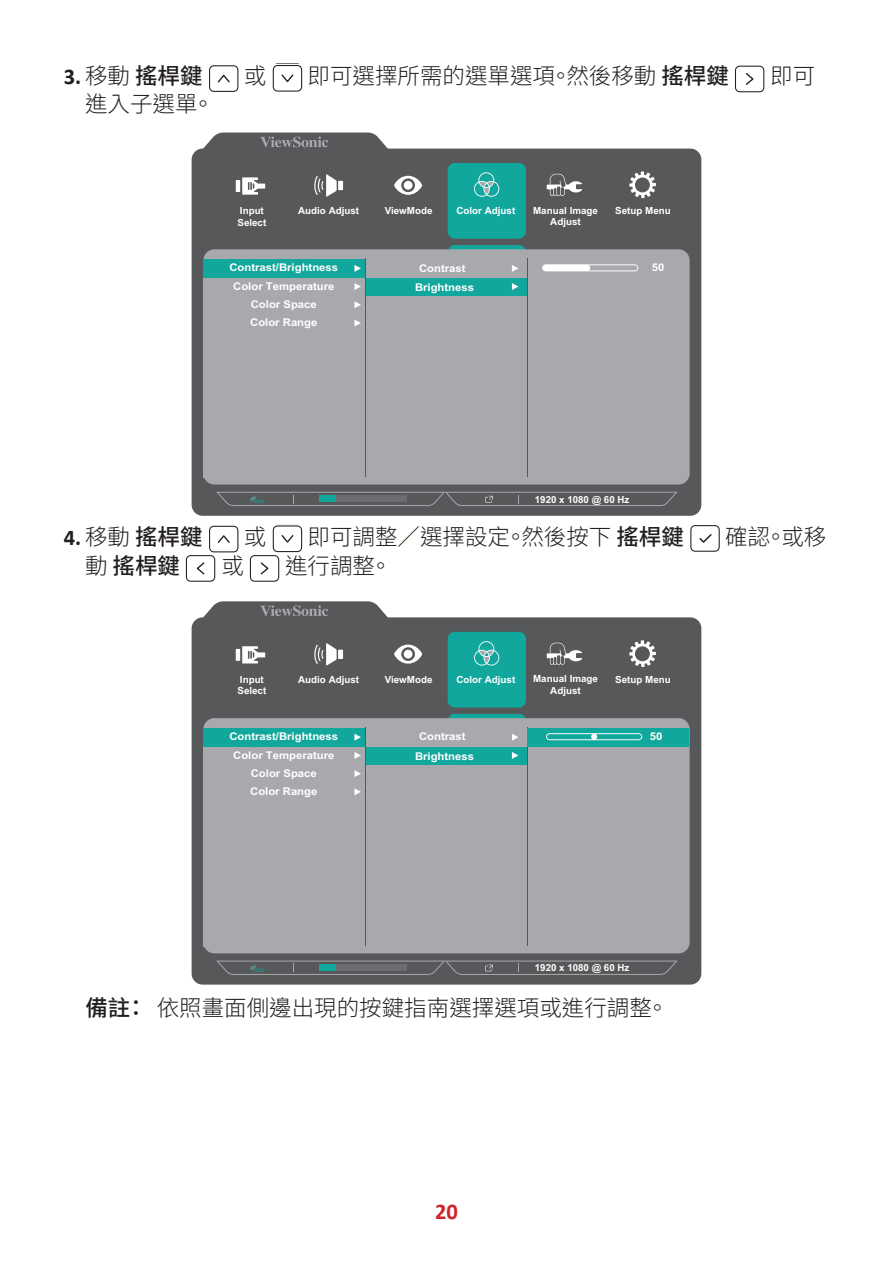
<style>
.page{position:relative;width:893px;height:1263px;background:#fff}
.page>*{position:absolute;margin:0;border:0;box-sizing:border-box;transform-origin:0 0}
.t1{font:300 22.5px "Noto Sans TC";color:#231f20}
.t2{font:500 22.5px "Noto Sans TC";color:#231f20}
.t3{font:700 22.5px "Calibri";color:#d1232a}
.t4{font:700 10.65px/18.3px "Arial";color:#fff;text-align:center;scale:1.06 1}
.t5{font:700 9.75px/11.7px "Arial";color:#fff}
.s1{font-family:"Calibri";font-weight:700}
.s2{font-weight:300}
.s3{font-weight:500}
.s4{color:#251a05}
</style>
<div class="page">
<div style="left:209px;top:65px;width:29px;height:27px;border:1px solid #231f20;border-radius:4px"></div>
<svg style="left:217px;top:74px;width:13px;height:9px"></svg>
<div style="left:273px;top:65px;width:29px;height:27px;border:1px solid #231f20;border-radius:4px"></div>
<svg style="left:281px;top:74px;width:13px;height:9px"></svg>
<div style="left:735px;top:66px;width:29px;height:26px;border:1px solid #231f20;border-radius:4px"></div>
<svg style="left:745px;top:73px;width:9px;height:12px"></svg>
<div style="left:192px;top:149px;width:509px;height:367px;background:#57585a;border-radius:11px"></div>
<svg style="left:448px;top:245px;width:77px;height:4px"></svg>
<div style="left:203px;top:249px;width:487px;height:236px;background:#a8a9ad;border-radius:11px"></div>
<div style="left:448px;top:163px;width:78px;height:76px;background:#12a79d;border-radius:7px"></div>
<svg style="left:354px;top:319px;width:7px;height:7px"></svg>
<svg style="left:354px;top:301px;width:7px;height:7px"></svg>
<div style="left:366px;top:277px;width:161px;height:19px;background:#12a79d"></div>
<svg style="left:354px;top:283px;width:7px;height:7px"></svg>
<div style="left:203px;top:259px;width:162px;height:18px;background:#12a79d"></div>
<svg style="left:354px;top:265px;width:7px;height:7px"></svg>
<svg style="left:512px;top:265px;width:6px;height:7px"></svg>
<svg style="left:512px;top:283px;width:6px;height:7px"></svg>
<div style="left:203px;top:460px;width:162px;height:18px;background:#a8a9ad"></div>
<hr style="left:527px;top:258px;width:1px;height:218px;background:#57585a">
<hr style="left:365px;top:258px;width:1px;height:218px;background:#57585a">
<svg style="left:216px;top:492px;width:461px;height:14px"></svg>
<svg style="left:198px;top:133px;width:195px;height:17px"></svg>
<svg style="left:542px;top:264px;width:96px;height:7px"></svg>
<div style="left:543px;top:265px;width:47px;height:6px;background:#fff;border-radius:3px"></div>
<svg style="left:629px;top:171px;width:27px;height:27px"></svg>
<svg style="left:474px;top:172px;width:25px;height:25px"></svg>
<svg style="left:394px;top:176px;width:28px;height:19px"></svg>
<div style="left:404px;top:181px;width:8px;height:9px;background:#fff;border-radius:50%"></div>
<svg style="left:547px;top:174px;width:35px;height:22px"></svg>
<hr style="left:236px;top:180px;width:4px;height:12px;background:#fff">
<svg style="left:242px;top:177px;width:23px;height:18px"></svg>
<div style="left:338px;top:181px;width:5px;height:9px;background:#fff"></div>
<svg style="left:314px;top:174px;width:23px;height:23px"></svg>
<div style="left:209px;top:526px;width:29px;height:26px;border:1px solid #231f20;border-radius:4px"></div>
<svg style="left:217px;top:535px;width:13px;height:8px"></svg>
<div style="left:273px;top:525px;width:29px;height:27px;border:1px solid #231f20;border-radius:4px"></div>
<svg style="left:281px;top:535px;width:13px;height:8px"></svg>
<svg style="left:277px;top:524px;width:21px;height:1px"></svg>
<div style="left:690px;top:525px;width:30px;height:27px;border:1px solid #231f20;border-radius:4px"></div>
<svg style="left:699px;top:534px;width:13px;height:9px"></svg>
<div style="left:186px;top:555px;width:29px;height:27px;border:1px solid #231f20;border-radius:4px"></div>
<svg style="left:196px;top:562px;width:9px;height:13px"></svg>
<div style="left:250px;top:555px;width:29px;height:27px;border:1px solid #231f20;border-radius:4px"></div>
<svg style="left:260px;top:562px;width:9px;height:13px"></svg>
<div style="left:192px;top:617px;width:509px;height:367px;background:#57585a;border-radius:11px"></div>
<svg style="left:448px;top:714px;width:77px;height:4px"></svg>
<div style="left:203px;top:718px;width:487px;height:235px;background:#a8a9ad;border-radius:11px"></div>
<div style="left:448px;top:632px;width:78px;height:75px;background:#12a79d;border-radius:7px"></div>
<svg style="left:354px;top:788px;width:7px;height:7px"></svg>
<svg style="left:354px;top:770px;width:7px;height:7px"></svg>
<div style="left:366px;top:746px;width:161px;height:18px;background:#12a79d"></div>
<svg style="left:354px;top:752px;width:7px;height:7px"></svg>
<div style="left:203px;top:728px;width:162px;height:18px;background:#12a79d"></div>
<svg style="left:354px;top:734px;width:7px;height:7px"></svg>
<svg style="left:512px;top:734px;width:6px;height:7px"></svg>
<svg style="left:512px;top:752px;width:6px;height:7px"></svg>
<div style="left:203px;top:928px;width:162px;height:19px;background:#a8a9ad"></div>
<hr style="left:527px;top:727px;width:1px;height:218px;background:#57585a">
<hr style="left:365px;top:727px;width:1px;height:218px;background:#57585a">
<svg style="left:216px;top:960px;width:462px;height:15px"></svg>
<svg style="left:198px;top:601px;width:195px;height:18px"></svg>
<div style="left:528px;top:728px;width:161px;height:18px;background:#12a79d"></div>
<svg style="left:546px;top:733px;width:96px;height:7px"></svg>
<svg style="left:629px;top:640px;width:27px;height:27px"></svg>
<svg style="left:474px;top:641px;width:25px;height:24px"></svg>
<svg style="left:394px;top:645px;width:28px;height:19px"></svg>
<div style="left:404px;top:650px;width:8px;height:8px;background:#fff;border-radius:50%"></div>
<svg style="left:547px;top:643px;width:35px;height:22px"></svg>
<hr style="left:236px;top:649px;width:4px;height:12px;background:#fff">
<svg style="left:242px;top:646px;width:23px;height:17px"></svg>
<div style="left:338px;top:650px;width:5px;height:9px;background:#fff"></div>
<svg style="left:314px;top:643px;width:23px;height:23px"></svg>
<h1 class="t2" style="left:64px;top:64px;width:140px"><span class="s1">3.</span> <span class="s2">移動</span>搖桿鍵</h1>
<h1 class="t1" style="left:244px;top:64px;width:24px">或</h1>
<h1 class="t1" style="left:308px;top:64px;width:423px">即可選擇所需的選單選項。然後移動<span class="s3">搖桿鍵</span></h1>
<h1 class="t1" style="left:770px;top:64px;width:46px">即可</h1>
<h1 class="t1" style="left:85px;top:91px;width:131px">進入子選單。</h1>
<p class="t5" style="left:237px;top:205px;width:30px">Input<br>Select</p>
<p class="t5" style="left:298px;top:205px;width:63px">Audio Adjust</p>
<p class="t4" style="left:229px;top:259px;width:104px">Contrast/Brightness<br>Color Temperature<br>Color Space<br>Color Range</p>
<p class="t5" style="left:385px;top:204px;width:49px">ViewMode</p>
<p class="t5" style="left:456px;top:204px;width:60px">Color Adjust</p>
<p class="t5" style="left:533px;top:204px;width:66px">Manual Image</p>
<p class="t5" style="left:615px;top:205px;width:57px">Setup Menu</p>
<p class="t5" style="left:550px;top:216px;width:32px">Adjust</p>
<p class="t4" style="left:415px;top:258px;width:57px;line-height:19.2px">Contrast<br>Brightness</p>
<p class="t4" style="left:652px;top:259px;width:13px">50</p>
<p class="t5" style="left:535px;top:493px;width:96px">1920 x 1080 @ 60 Hz</p>
<h1 class="t2" style="left:64px;top:524px;width:140px"><span class="s1">4.</span> <span class="s2">移動</span>搖桿鍵</h1>
<h1 class="t1" style="left:244px;top:524px;width:24px">或</h1>
<h1 class="t1" style="left:308px;top:524px;width:378px">即可調整<span class="s4">／</span>選擇設定。然後按下<span class="s3">搖桿鍵</span></h1>
<h1 class="t1" style="left:725px;top:524px;width:103px">確認。或移</h1>
<h1 class="t2" style="left:85px;top:553px;width:97px"><span class="s2">動</span>搖桿鍵</h1>
<h1 class="t1" style="left:221px;top:553px;width:24px">或</h1>
<h1 class="t1" style="left:285px;top:553px;width:108px">進行調整。</h1>
<p class="t5" style="left:237px;top:673px;width:30px">Input<br>Select</p>
<p class="t5" style="left:298px;top:673px;width:63px">Audio Adjust</p>
<p class="t4" style="left:229px;top:727px;width:104px">Contrast/Brightness<br>Color Temperature<br>Color Space<br>Color Range</p>
<p class="t5" style="left:385px;top:673px;width:49px">ViewMode</p>
<p class="t5" style="left:456px;top:673px;width:60px">Color Adjust</p>
<p class="t5" style="left:533px;top:673px;width:66px">Manual Image</p>
<p class="t5" style="left:615px;top:673px;width:57px">Setup Menu</p>
<p class="t5" style="left:550px;top:685px;width:32px">Adjust</p>
<p class="t4" style="left:415px;top:727px;width:57px;line-height:19.2px">Contrast<br>Brightness</p>
<p class="t4" style="left:650px;top:727px;width:13px">50</p>
<p class="t5" style="left:535px;top:962px;width:96px">1920 x 1080 @ 60 Hz</p>
<h1 class="t1" style="left:85px;top:995px;width:585px"><span class="s3">備註：</span>依照畫面側邊出現的按鍵指南選擇選項或進行調整。</h1>
<h1 class="t3" style="left:435px;top:1195px;width:24px">20</h1>
</div>
